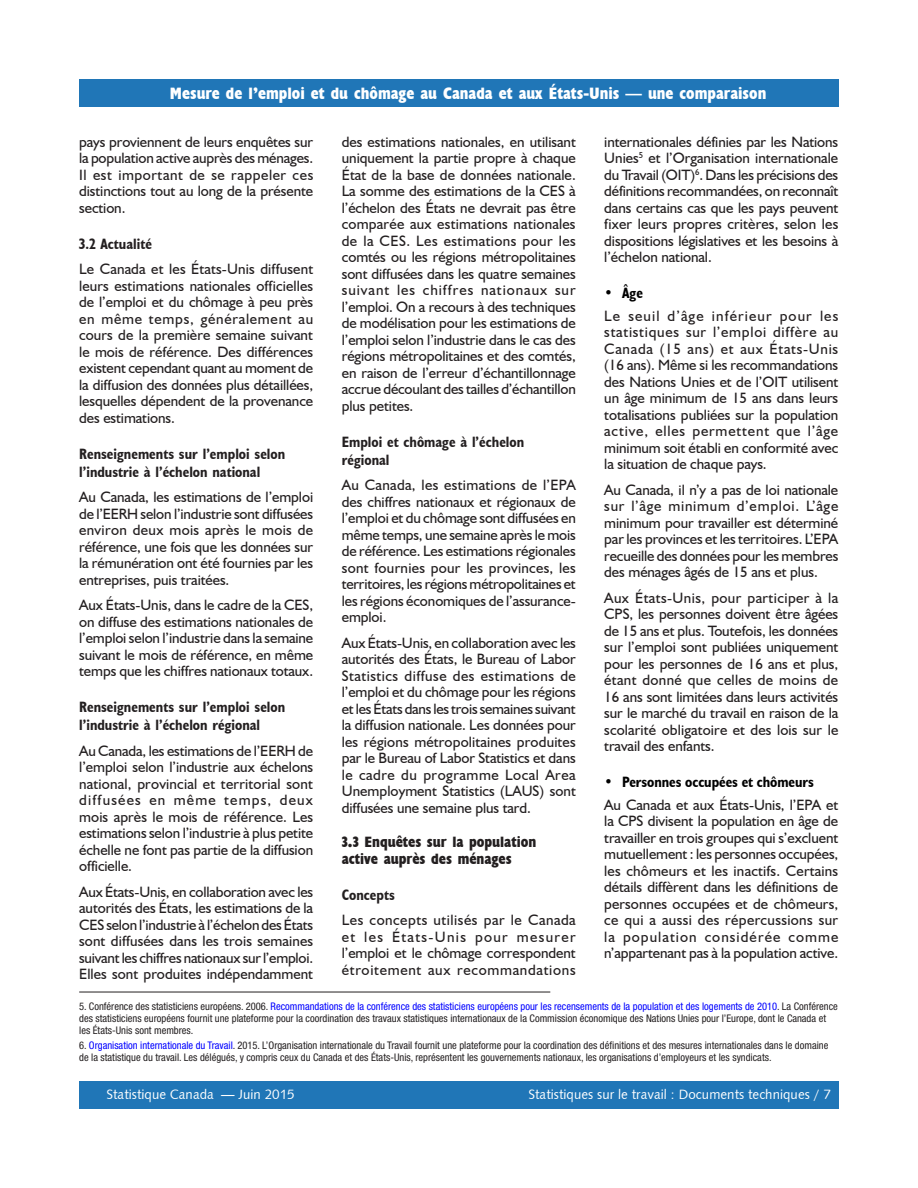
<style>
.page{position:relative;width:918px;height:1188px;background:#fff}
.page>*{position:absolute;margin:0;border:0;box-sizing:border-box;transform-origin:0 0}
.t1{font:700 condensed 16.5px "Humanist 521 BT Xtra";color:#fff}
.t2{font:15px/16.5px "Humanist 521 BT";letter-spacing:-.005em;color:#231f20;text-align:justify}
.t3{font:700 condensed 15px/18px "Humanist 521 BT";color:#231f20}
.t4{font:700 condensed 15px/16.5px "Humanist 521 BT Xtra";color:#231f20}
.t5{font:700 condensed 15px "Humanist 521 BT";letter-spacing:-.005em;color:#000}
.t6{font:13.5px "Humanist 531 BT Roman A";color:#fff}
.t7{font:condensed 10.5px/12px "Helvetica Neue LT Std";color:#231f20}
.s1{color:#00f}
</style>
<div class="page">
<div style="left:79px;top:1081px;width:759px;height:27px;background:#2076b7"></div>
<div style="left:79px;top:80px;width:759px;height:27px;background:#2076b7"></div>
<hr style="left:79px;top:992px;width:471px;height:1px;background:#231f20">
<p class="t1" style="left:170px;top:83px;width:598px">Mesure de l’emploi et du chômage au Canada et aux États-Unis — une comparaison</p>
<p class="t2" style="left:604px;top:133px;width:236px">internationales définies par les Nations Unies<sup>5</sup> et l’Organisation internationale du Travail (OIT)<sup>6</sup>. Dans les précisions des définitions recommandées, on reconnaît dans certains cas que les pays peuvent fixer leurs propres critères, selon les dispositions législatives et les besoins à l’échelon national.</p>
<p class="t5" style="left:604px;top:284px;width:40px">• Âge</p>
<p class="t2" style="left:604px;top:307px;width:236px">Le seuil d’âge inférieur pour les statistiques sur l’emploi diffère au Canada (15 ans) et aux États-Unis (16 ans). Même si les recommandations des Nations Unies et de l’OIT utilisent un âge minimum de 15 ans dans leurs totalisations publiées sur la population active, elles permettent que l’âge minimum soit établi en conformité avec la situation de chaque pays.</p>
<p class="t2" style="left:604px;top:481px;width:236px">Au Canada, il n’y a pas de loi nationale sur l’âge minimum d’emploi. L’âge minimum pour travailler est déterminé par les provinces et les territoires. L’EPA recueille des données pour les membres des ménages âgés de 15 ans et plus.</p>
<p class="t2" style="left:604px;top:589px;width:236px">Aux États-Unis, pour participer à la CPS, les personnes doivent être âgées de 15 ans et plus. Toutefois, les données sur l’emploi sont publiées uniquement pour les personnes de 16 ans et plus, étant donné que celles de moins de 16 ans sont limitées dans leurs activités sur le marché du travail en raison de la scolarité obligatoire et des lois sur le travail des enfants.</p>
<p class="t5" style="left:604px;top:773px;width:211px">• Personnes occupées et chômeurs</p>
<p class="t2" style="left:604px;top:796px;width:236px">Au Canada et aux États-Unis, l’EPA et la CPS divisent la population en âge de travailler en trois groupes qui s’excluent mutuellement : les personnes occupées, les chômeurs et les inactifs. Certains détails diffèrent dans les définitions de personnes occupées et de chômeurs, ce qui a aussi des répercussions sur la population considérée comme n’appartenant pas à la population active.</p>
<p class="t2" style="left:79px;top:133px;width:236px">pays proviennent de leurs enquêtes sur la population active auprès des ménages.<br>Il est important de se rappeler ces distinctions tout au long de la présente section.</p>
<p class="t3" style="left:79px;top:234px;width:74px">3.2 Actualité</p>
<p class="t2" style="left:79px;top:261px;width:236px">Le Canada et les États-Unis diffusent leurs estimations nationales officielles de l’emploi et du chômage à peu près en même temps, généralement au cours de la première semaine suivant le mois de référence. Des différences existent cependant quant au moment de la diffusion des données plus détaillées, lesquelles dépendent de la provenance des estimations.</p>
<p class="t3" style="left:79px;top:444px;width:208px">Renseignements sur l’emploi selon l’industrie à l’échelon national</p>
<p class="t2" style="left:79px;top:489px;width:236px">Au Canada, les estimations de l’emploi de l’EERH selon l’industrie sont diffusées environ deux mois après le mois de référence, une fois que les données sur la rémunération ont été fournies par les entreprises, puis traitées.</p>
<p class="t2" style="left:79px;top:597px;width:236px">Aux États-Unis, dans le cadre de la CES, on diffuse des estimations nationales de l’emploi selon l’industrie dans la semaine suivant le mois de référence, en même temps que les chiffres nationaux totaux.</p>
<p class="t3" style="left:79px;top:698px;width:208px">Renseignements sur l’emploi selon l’industrie à l’échelon régional</p>
<p class="t2" style="left:79px;top:742px;width:236px">Au Canada, les estimations de l’EERH de l’emploi selon l’industrie aux échelons national, provincial et territorial sont diffusées en même temps, deux mois après le mois de référence. Les estimations selon l’industrie à plus petite échelle ne font pas partie de la diffusion officielle.</p>
<p class="t2" style="left:79px;top:883px;width:236px">Aux États-Unis, en collaboration avec les autorités des États, les estimations de la CES selon l’industrie à l’échelon des États sont diffusées dans les trois semaines suivant les chiffres nationaux sur l’emploi.<br>Elles sont produites indépendamment</p>
<p class="t7" style="left:79px;top:1001px;width:760px">5. Conférence des statisticiens européens. 2006. <span class="s1">Recommandations de la conférence des statisticiens européens pour les recensements de la population et des logements de 2010</span>. La Conférence des statisticiens européens fournit une plateforme pour la coordination des travaux statistiques internationaux de la Commission économique des Nations Unies pour l’Europe, dont le Canada et les États-Unis sont membres.</p>
<p class="t7" style="left:79px;top:1040px;width:751px">6. <span class="s1">Organisation internationale du Travail</span>. 2015. L’Organisation internationale du Travail fournit une plateforme pour la coordination des définitions et des mesures internationales dans le domaine de la statistique du travail. Les délégués, y compris ceux du Canada et des États-Unis, représentent les gouvernements nationaux, les organisations d’employeurs et les syndicats.</p>
<p class="t2" style="left:342px;top:133px;width:236px">des estimations nationales, en utilisant uniquement la partie propre à chaque État de la base de données nationale.<br>La somme des estimations de la CES à l’échelon des États ne devrait pas être comparée aux estimations nationales de la CES. Les estimations pour les comtés ou les régions métropolitaines sont diffusées dans les quatre semaines suivant les chiffres nationaux sur l’emploi. On a recours à des techniques de modélisation pour les estimations de l’emploi selon l’industrie dans le cas des régions métropolitaines et des comtés, en raison de l’erreur d’échantillonnage accrue découlant des tailles d’échantillon plus petites.</p>
<p class="t3" style="left:342px;top:432px;width:184px">Emploi et chômage à l’échelon régional</p>
<p class="t2" style="left:342px;top:477px;width:236px">Au Canada, les estimations de l’EPA des chiffres nationaux et régionaux de l’emploi et du chômage sont diffusées en même temps, une semaine après le mois de référence. Les estimations régionales sont fournies pour les provinces, les territoires, les régions métropolitaines et les régions économiques de l’assurance&shy;emploi.</p>
<p class="t2" style="left:342px;top:634px;width:236px">Aux États-Unis, en collaboration avec les autorités des États, le Bureau of Labor Statistics diffuse des estimations de l’emploi et du chômage pour les régions et les États dans les trois semaines suivant la diffusion nationale. Les données pour les régions métropolitaines produites par le Bureau of Labor Statistics et dans le cadre du programme Local Area Unemployment Statistics (LAUS) sont diffusées une semaine plus tard.</p>
<p class="t4" style="left:342px;top:834px;width:196px">3.3 Enquêtes sur la population active auprès des ménages</p>
<p class="t3" style="left:342px;top:885px;width:55px">Concepts</p>
<p class="t2" style="left:342px;top:912px;width:235px">Les concepts utilisés par le Canada et les États-Unis pour mesurer l’emploi et le chômage correspondent étroitement aux recommandations</p>
<p class="t6" style="left:107px;top:1086px;width:190px">Statistique Canada — Juin 2015</p>
<p class="t6" style="left:529px;top:1086px;width:304px">Statistiques sur le travail : Documents techniques / 7</p>
</div>
